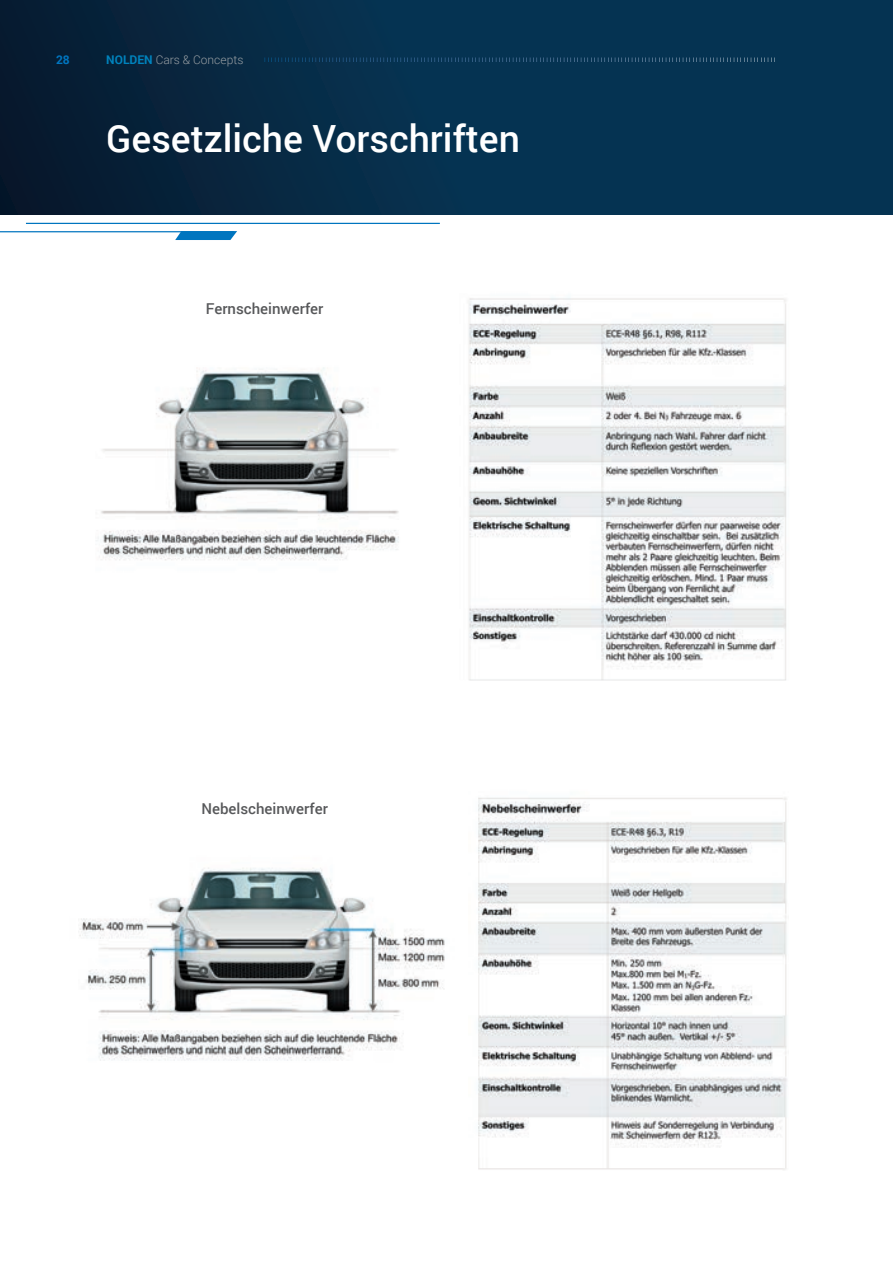
<style>
.page{position:relative;width:893px;height:1263px;background:#fff}
.page>*{position:absolute;margin:0;border:0;box-sizing:border-box;transform-origin:0 0}
.t1{font:500 37.5px "Roboto";color:#fff}
.t2{font:500 15px "Roboto";color:#57585a}
.t3{font:300 12px "Roboto";color:#959ca1}
.t4{font:700 12px "Roboto";color:#0075bf}
.s1{font-weight:700;color:#0083bd}
</style>
<div class="page">
<div style="left:0;top:0;width:893px;height:215px;background:linear-gradient(to bottom,#053251,#06314e)"></div>
<img style="left:79px;top:867px;width:366px;height:194px">
<img style="left:468px;top:297px;width:319px;height:383px">
<img style="left:96px;top:367px;width:303px;height:194px">
<img style="left:478px;top:797px;width:309px;height:373px">
<svg style="left:0;top:0;width:235px;height:233px"></svg>
<hr style="left:26px;top:223px;width:414px;height:1px;background:#0075bf">
<svg style="left:175px;top:231px;width:62px;height:9px"></svg>
<svg style="left:265px;top:57px;width:510px;height:5px"></svg>
<p class="t4" style="left:56px;top:51px;width:15px">28</p>
<p class="t3" style="left:106px;top:51px;width:139px"><span class="s1">NOLDEN</span> Cars &amp; Concepts</p>
<h1 class="t1" style="left:106px;top:112px;width:415px">Gesetzliche Vorschriften</h1>
<p class="t2" style="left:206px;top:298px;width:119px">Fernscheinwerfer</p>
<p class="t2" style="left:202px;top:798px;width:128px">Nebelscheinwerfer</p>
</div>
